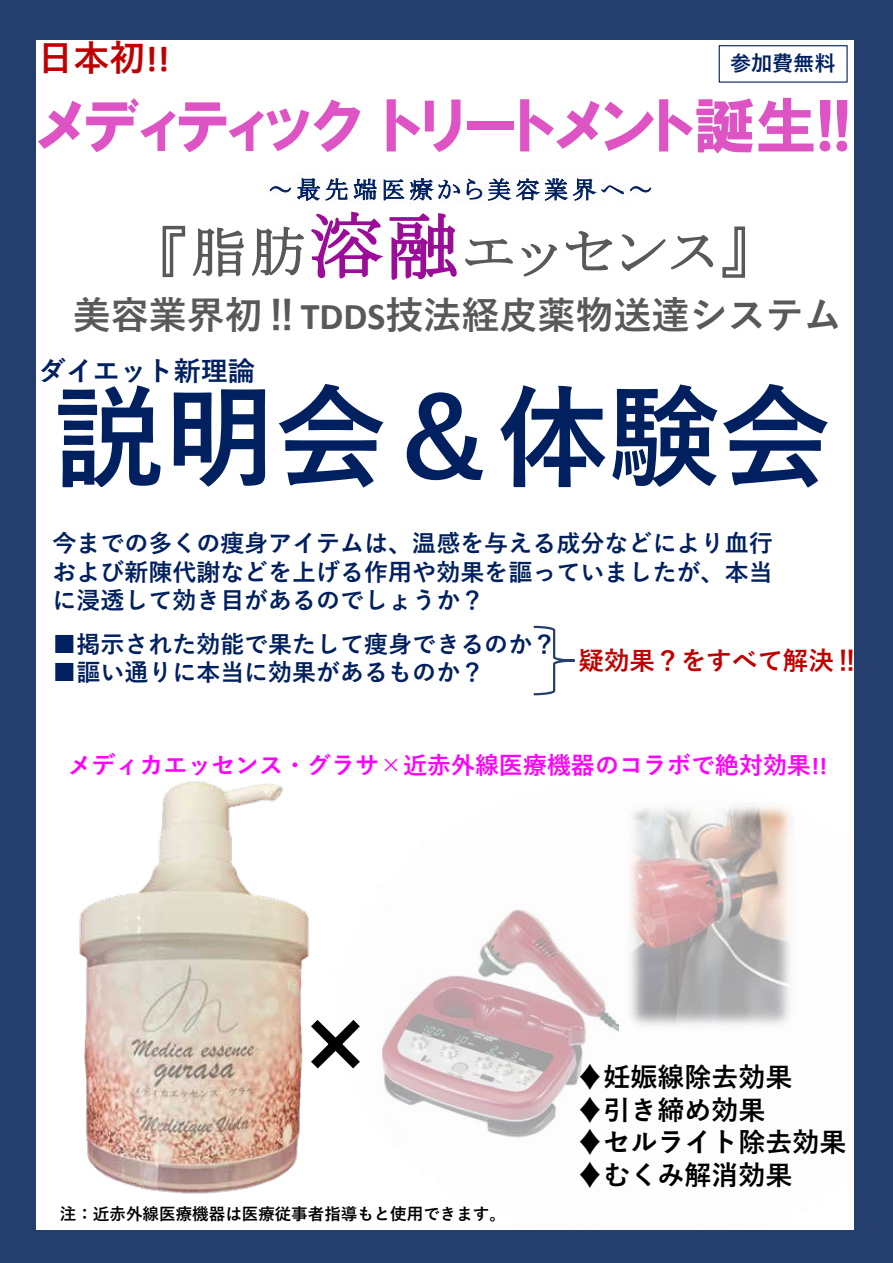
<style>
.page{position:relative;width:893px;height:1263px;background:#fff}
.page>*{position:absolute;margin:0;border:0;box-sizing:border-box;transform-origin:0 0}
.t1{font:700 111px "Yu Gothic";color:#002060}
.t2{font:66px "HGP Soei Kakugothic UB";color:#000}
.t3{font:61.5px "HGP Soei Kakugothic UB";color:#de54c4}
.t4{font:54.3px "MS P Mincho";letter-spacing:.085em;color:#595959}
.t5{font:700 37.95px "Yu Gothic";color:#595959}
.t6{font:700 36px "Yu Gothic";color:#c00000}
.t7{font:700 27px/32.4px "Yu Gothic";color:#000}
.t8{font:700 27px "Yu Gothic";color:#002060}
.t9{font:700 25.5px "Yu Gothic";color:#c00000}
.t10{font:700 24px/28.8px "Yu Gothic";color:#002060;text-align:justify}
.t11{font:700 24px "Yu Gothic";color:#f0f}
.t12{font:24px "MS P Mincho";letter-spacing:.18em;color:#002060}
.t13{font:700 21px "Yu Gothic";color:#002060}
.t14{font:700 16.5px "Yu Gothic";color:#000}
.s1{font-family:"Calibri"}
.s2{font-size:71.85px;color:#9b0d98}
</style>
<div class="page">
<img style="left:382px;top:773px;width:473px;height:457px">
<img style="left:35px;top:757px;width:274px;height:473px">
<svg style="left:269px;top:177px;width:107px;height:24px"></svg>
<svg style="left:383px;top:178px;width:77px;height:23px"></svg>
<svg style="left:466px;top:179px;width:16px;height:21px"></svg>
<svg style="left:488px;top:178px;width:136px;height:23px"></svg>
<svg style="left:630px;top:186px;width:21px;height:7px"></svg>
<svg style="left:162px;top:225px;width:24px;height:53px"></svg>
<svg style="left:192px;top:226px;width:111px;height:51px"></svg>
<svg style="left:311px;top:211px;width:146px;height:69px"></svg>
<svg style="left:465px;top:239px;width:48px;height:27px"></svg>
<svg style="left:521px;top:244px;width:36px;height:33px"></svg>
<svg style="left:565px;top:231px;width:48px;height:40px"></svg>
<svg style="left:621px;top:234px;width:93px;height:37px"></svg>
<svg style="left:722px;top:226px;width:23px;height:52px"></svg>
<div style="left:719px;top:45px;width:128px;height:38px;border:1px solid #002060"></div>
<svg style="left:533px;top:625px;width:42px;height:71px"></svg>
<svg style="left:311px;top:1020px;width:49px;height:49px"></svg>
<div style="left:0;top:0;width:35px;height:1263px;background:#243e6e"></div>
<div style="left:855px;top:2px;width:38px;height:1261px;background:#243e6e"></div>
<div style="left:0;top:0;width:893px;height:40px;background:#243e6e"></div>
<div style="left:0;top:1230px;width:893px;height:33px;background:#243e6e"></div>
<h3 class="t6" style="left:38px;top:38px;width:133px">日本初<span class="s1">!!</span></h3>
<p class="t13" style="left:730px;top:51px;width:107px">参加費無料</p>
<h3 class="t3" style="left:36px;top:95px;width:816px">メディティックトリートメント誕生!!</h3>
<p class="t12" style="left:268px;top:177px;width:386px">～最先端医療から美容業界へ～</p>
<h3 class="t4" style="left:160px;top:225px;width:588px">『脂肪<span class="s2">溶融</span>エッセンス』</h3>
<h3 class="t5" style="left:73px;top:294px;width:770px">美容業界初‼<span class="s1">TDDS</span>技法経皮薬物送達システム</h3>
<p class="t8" style="left:39px;top:356px;width:217px">ダイエット新理論</p>
<h1 class="t1" style="left:53px;top:375px;width:779px">説明会＆体験会</h1>
<p class="t10" style="left:52px;top:529px;width:722px">今までの多くの痩身アイテムは、温感を与える成分などにより血行および新陳代謝などを上げる作用や効果を謳っていましたが、本当に浸透して効き目があるのでしょうか？</p>
<p class="t10" style="left:52px;top:630px;width:505px">■掲示された効能で果たして痩身できるのか？</p>
<p class="t10" style="left:52px;top:659px;width:433px">■謳い通りに本当に効果があるものか？</p>
<p class="t9" style="left:578px;top:646px;width:283px">疑効果？をすべて解決‼</p>
<p class="t11" style="left:68px;top:751px;width:761px">メディカエッセンス・グラサ×近赤外線医療機器のコラボで絶対効果<span class="s1">!!</span></p>
<h2 class="t2" style="left:302px;top:1011px;width:68px">×</h2>
<p class="t14" style="left:60px;top:1204px;width:448px">注：近赤外線医療機器は医療従事者指導もと使用できます。</p>
<p class="t7" style="left:576px;top:1062px;width:272px">♦妊娠線除去効果<br>♦引き締め効果<br>♦セルライト除去効果♦むくみ解消効果</p>
</div>
